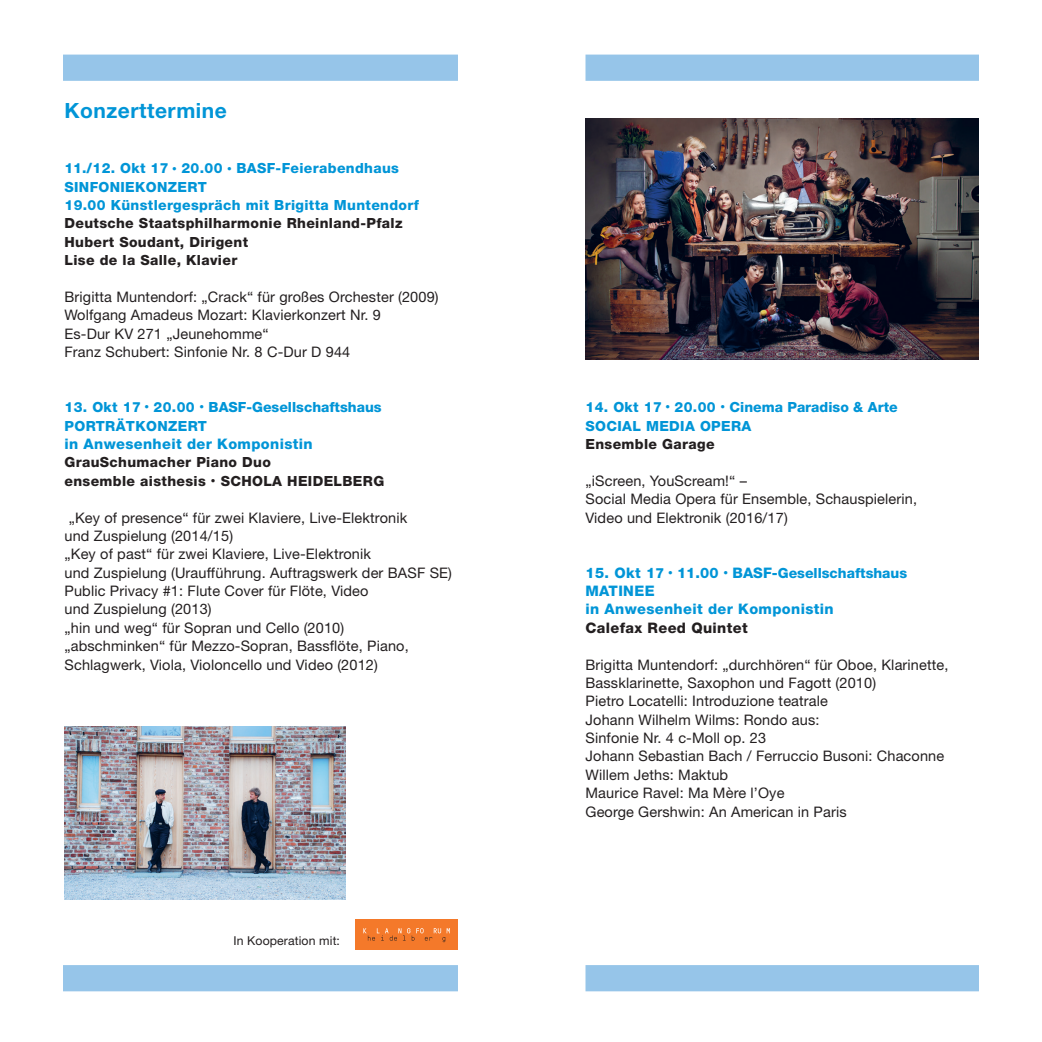
<style>
.page{position:relative;width:1042px;height:1042px;background:#fff}
.page>*{position:absolute;margin:0;border:0;box-sizing:border-box;transform-origin:0 0}
.t1{font:700 21px "Helvetica Neue";letter-spacing:.025em;color:#0195d7}
.t2{font:14.53px/18.4px "Helvetica Neue";letter-spacing:.01em;color:#231f20}
.t3{font:800 14.53px/18.4px "Helvetica Neue";letter-spacing:.025em;color:#0195d7}
.t4{font:800 14.53px "Helvetica Neue";letter-spacing:.025em;color:#231f20}
.t5{font:800 14px/18.4px "Helvetica Neue";letter-spacing:.025em;color:#231f20}
.t6{font:800 14px/18.4px "Helvetica Neue";letter-spacing:.025em;color:#0195d7}
.t7{font:800 14px/18.4px "Helvetica Neue";letter-spacing:.005em;color:#0195d7}
.t8{font:800 14px "Helvetica Neue";color:#0195d7}
.t9{font:12.25px "Helvetica Neue";letter-spacing:.01em;color:#231f20}
.s1{font-weight:900}
.s2{font-size:14.53px}
</style>
<div class="page">
<img style="left:64px;top:726px;width:282px;height:173px">
<img style="left:585px;top:118px;width:394px;height:242px">
<div style="left:355px;top:919px;width:103px;height:30px;background:#f4792a"></div>
<svg style="left:363px;top:928px;width:87px;height:14px"></svg>
<div style="left:63px;top:55px;width:395px;height:26px;background:#96c5e9"></div>
<div style="left:585px;top:55px;width:394px;height:26px;background:#96c5e9"></div>
<div style="left:585px;top:965px;width:394px;height:26px;background:#96c5e9"></div>
<div style="left:63px;top:965px;width:395px;height:26px;background:#96c5e9"></div>
<h1 class="t1" style="left:64px;top:98px;width:164px">Konzerttermine</h1>
<p class="t6" style="left:64px;top:159px;width:356px">11./12. Okt 17 <span class="s1">·</span> 20.00 <span class="s1">·</span> BASF-Feierabendhaus<br>SINFONIEKONZERT<br>19.00 Künstlergespräch mit Brigitta Muntendorf</p>
<p class="t5" style="left:64px;top:214px;width:340px">Deutsche Staatsphilharmonie Rheinland-Pfalz<br>Hubert Soudant, Dirigent<br>Lise de la Salle, Klavier</p>
<p class="t2" style="left:64px;top:287px;width:376px">Brigitta Muntendorf: „Crack“ für großes Orchester (2009)<br>Wolfgang Amadeus Mozart: Klavierkonzert Nr. 9<br>Es-Dur KV 271 „Jeunehomme“<br>Franz Schubert: Sinfonie Nr. 8 C-Dur D 944</p>
<p class="t7" style="left:64px;top:398px;width:319px">13. Okt 17 <span class="s1">·</span> 20.00 <span class="s1">·</span> BASF-Gesellschaftshaus<br>PORTRÄTKONZERT</p>
<p class="t3" style="left:64px;top:434px;width:250px">in Anwesenheit der Komponistin</p>
<p class="t5" style="left:64px;top:453px;width:321px">GrauSchumacher Piano Duo<br>ensemble aisthesis <span class="s1">·</span> SCHOLA HEIDELBERG</p>
<p class="t2" style="left:64px;top:508px;width:389px">„Key of presence“ für zwei Klaviere, Live-Elektronik<br>und Zuspielung (2014/15)<br>„Key of past“ für zwei Klaviere, Live-Elektronik<br>und Zuspielung (Uraufführung. Auftragswerk der BASF SE)<br>Public Privacy #1: Flute Cover für Flöte, Video<br>und Zuspielung (2013)<br>„hin und weg“ für Sopran und Cello (2010)<br>„abschminken“ für Mezzo-Sopran, Bassflöte, Piano, Schlagwerk, Viola, Violoncello und Video (2012)</p>
<p class="t9" style="left:233px;top:933px;width:108px">In Kooperation mit:</p>
<p class="t6" style="left:585px;top:398px;width:314px">14. Okt 17 <span class="s1">·</span> 20.00 <span class="s1">·</span> Cinema Paradiso &amp; Arte<br>SOCIAL MEDIA OPERA</p>
<p class="t5" style="left:585px;top:435px;width:131px">Ensemble Garage</p>
<p class="t2" style="left:585px;top:471px;width:333px">„iScreen, YouScream!“ –<br>Social Media Opera für Ensemble, Schauspielerin,<br>Video und Elektronik (2016/17)</p>
<p class="t8" style="left:585px;top:564px;width:323px"><span class="s2">15. Okt 1</span>7 <span class="s1">·</span> <span class="s2">11.00</span> <span class="s1">·</span> <span class="s2">BASF-</span>Gesellschaftshaus</p>
<p class="t3" style="left:585px;top:581px;width:250px">MATINEE<br>in Anwesenheit der Komponistin</p>
<p class="t4" style="left:585px;top:619px;width:164px">Calefax Reed Quintet</p>
<p class="t2" style="left:585px;top:655px;width:365px">Brigitta Muntendorf: „durchhören“ für Oboe, Klarinette, Bassklarinette, Saxophon und Fagott (2010)<br>Pietro Locatelli: Introduzione teatrale<br>Johann Wilhelm Wilms: Rondo aus:<br>Sinfonie Nr. 4 c-Moll op. 23<br>Johann Sebastian Bach / Ferruccio Busoni: Chaconne Willem Jeths: Maktub<br>Maurice Ravel: Ma Mère l’Oye<br>George Gershwin: An American in Paris</p>
</div>
